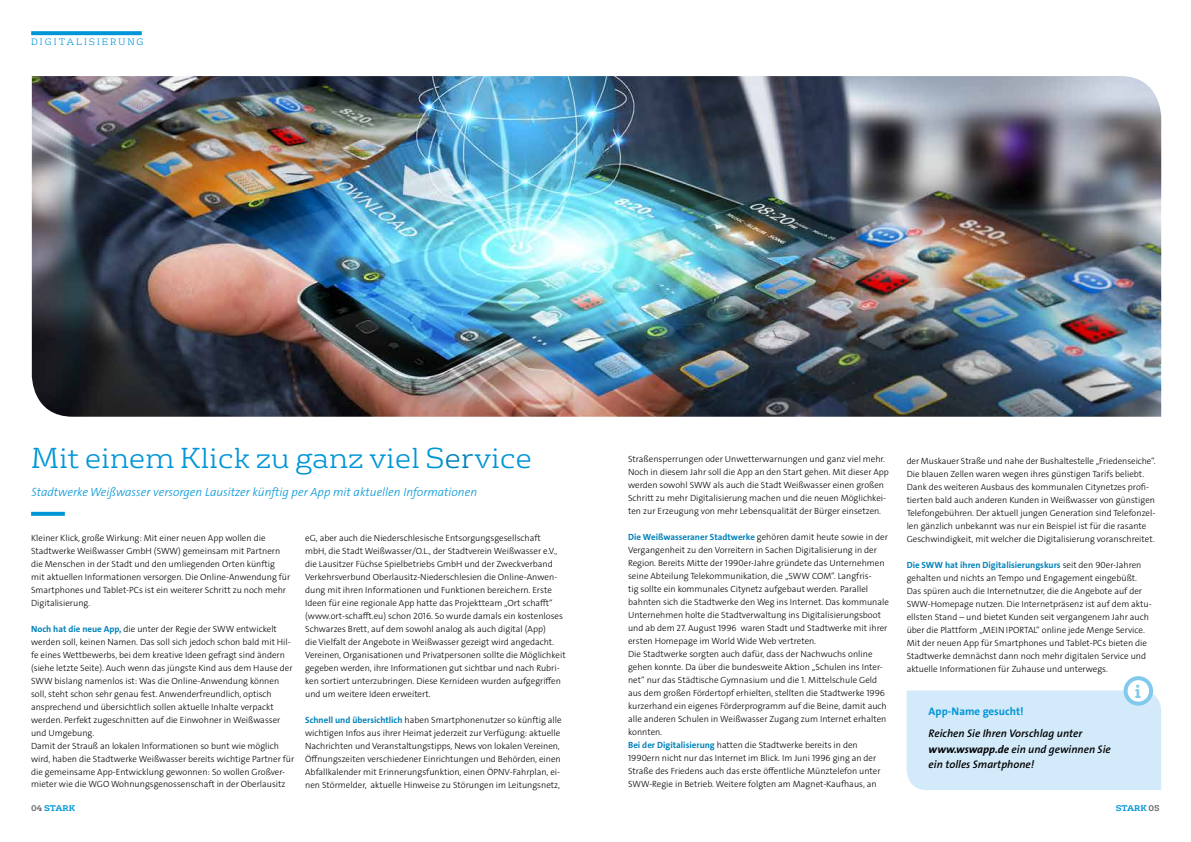
<style>
.page{position:relative;width:1191px;height:842px;background:#fff}
.page>*{position:absolute;margin:0;border:0;box-sizing:border-box;transform-origin:0 0}
.t1{font:300 28px "FS Rufus";letter-spacing:.01em;color:#0095d7}
.t2{font:700 18.1px "FS Rufus";color:#82c9ee}
.t3{font:12px "The Sans Veolia W3 Lig It";color:#0095d7}
.t4{font:11px/15.8px "The Sans Veolia W6 Se Bld It";color:#000}
.t5{font:11px "The Sans Veolia W7 Bld";color:#0095d7}
.t6{font:9px/13px "The Sans Veolia W3 Lig";color:#000}
.t7{font:9px "The Sans Veolia W7 Bld";color:#0082b9}
.t8{font:300 9px "FS Rufus";letter-spacing:.22em;color:#0095d7}
.t9{font:700 8px "FS Rufus";color:#0095d7}
.s1{color:#0082b9}
.s2{font-family:"The Sans Veolia W7 Bld";color:#0082b9}
.s3{color:#706f6f}
.s4{font-family:"The Sans Veolia W3 Lig";color:#000}
.s5{font-family:"The Sans Veolia W7 Bld It"}
</style>
<div class="page">
<svg style="left:31px;top:31px;width:111px;height:4px"></svg>
<img style="left:32px;top:76px;width:1129px;height:341px">
<svg style="left:31px;top:512px;width:34px;height:4px"></svg>
<div style="left:906px;top:690px;width:255px;height:100px;background:#d3eafa"></div>
<svg style="left:1125px;top:678px;width:26px;height:26px"></svg>
<div style="left:1123px;top:676px;width:30px;height:30px;border:4px solid #82c9ee;border-radius:50%"></div>
<p class="t8" style="left:31px;top:35px;width:114px">DIGITALISIERUNG</p>
<h1 class="t1" style="left:31px;top:436px;width:502px">Mit einem Klick zu ganz viel S<span class="s1">er</span>vice</h1>
<h3 class="t3" style="left:31px;top:484px;width:447px">Stadtwerke Weißwasser versorgen Lausitzer künftig per App mit aktuellen Informationen</h3>
<p class="t6" style="left:31px;top:531px;width:261px">Kleiner Klick, große Wirkung: Mit einer neuen App wollen die Stadtwerke Weißwasser GmbH (SWW) gemeinsam mit Partnern die Menschen in der Stadt und den umliegenden Orten künftig mit aktuellen Informationen versorgen. Die Online-Anwendung für Smartphones und Tablet-PCs ist ein weiterer Schritt zu noch mehr Digitalisierung.</p>
<p class="t6" style="left:31px;top:622px;width:265px"><span class="s2">Noch hat die neue App,</span> die unter der Regie der SWW entwickelt werden soll, keinen Namen. Das soll sich jedoch schon bald mit Hil&shy;fe eines Wettbewerbs, bei dem kreative Ideen gefragt sind ändern (siehe letzte Seite). Auch wenn das jüngste Kind aus dem Hause der SWW bislang namenlos ist: Was die Online-Anwendung können soll, steht schon sehr genau fest. Anwenderfreundlich, optisch ansprechend und übersichtlich sollen aktuelle Inhalte verpackt werden. Perfekt zugeschnitten auf die Einwohner in Weißwasser und Umgebung.<br>Damit der Strauß an lokalen Informationen so bunt wie möglich wird, haben die Stadtwerke Weißwasser bereits wichtige Partner für die gemeinsame App-Entwicklung gewonnen: So wollen Großver&shy;mieter wie die WGO Wohnungsgenossenschaft in der Oberlausitz</p>
<p class="t6" style="left:305px;top:531px;width:262px">eG, aber auch die Niederschlesische Entsorgungsgesellschaft<br>mbH, die Stadt Weißwasser/O.L., der Stadtverein Weißwasser e.V., die Lausitzer Füchse Spielbetriebs GmbH und der Zweckverband Verkehrsverbund Oberlausitz-Niederschlesien die Online-Anwen&shy;dung mit ihren Informationen und Funktionen bereichern. Erste Ideen für eine regionale App hatte das Projektteam „Ort schafft“ (www.ort-schafft.eu) schon 2016. So wurde damals ein kostenloses Schwarzes Brett, auf dem sowohl analog als auch digital (App)<br>die Vielfalt der Angebote in Weißwasser gezeigt wird angedacht.<br>Vereinen, Organisationen und Privatpersonen sollte die Möglichkeit gegeben werden, ihre Informationen gut sichtbar und nach Rubri&shy;ken sortiert unterzubringen. Diese Kernideen wurden aufgegriffen und um weitere Ideen erweitert.</p>
<p class="t6" style="left:305px;top:713px;width:258px"><span class="s2">Schnell und übersichtlich</span> haben Smartphonenutzer so künftig alle wichtigen Infos aus ihrer Heimat jederzeit zur Verfügung: aktuelle Nachrichten und Veranstaltungstipps, News von lokalen Vereinen, Öffnungszeiten verschiedener Einrichtungen und Behörden, einen Abfallkalender mit Erinnerungsfunktion, einen ÖPNV-Fahrplan, ei&shy;nen Störmelder, aktuelle Hinweise zu Störungen im Leitungsnetz,</p>
<p class="t9" style="left:31px;top:801px;width:45px"><span class="s3">04</span> STARK</p>
<p class="t6" style="left:628px;top:453px;width:262px">Straßensperrungen oder Unwetterwarnungen und ganz viel mehr.<br>Noch in diesem Jahr soll die App an den Start gehen. Mit dieser App werden sowohl SWW als auch die Stadt Weißwasser einen großen Schritt zu mehr Digitalisierung machen und die neuen Möglichkei&shy;ten zur Erzeugung von mehr Lebensqualität der Bürger einsetzen.</p>
<p class="t7" style="left:628px;top:531px;width:261px">Die Weißwasseraner Stadtwerke <span class="s4">gehören damit heute sowie in der</span></p>
<p class="t6" style="left:628px;top:544px;width:262px">Vergangenheit zu den Vorreitern in Sachen Digitalisierung in der Region. Bereits Mitte der 1990er-Jahre gründete das Unternehmen seine Abteilung Telekommunikation, die „SWW COM“. Langfris-<br>tig sollte ein kommunales Citynetz aufgebaut werden. Parallel bahnten sich die Stadtwerke den Weg ins Internet. Das kommunale Unternehmen holte die Stadtverwaltung ins Digitalisierungsboot und ab dem 27. August 1996 waren Stadt und Stadtwerke mit ihrer ersten Homepage im World Wide Web vertreten.<br>Die Stadtwerke sorgten auch dafür, dass der Nachwuchs online gehen konnte. Da über die bundesweite Aktion „Schulen ins Inter&shy;net“ nur das Städtische Gymnasium und die 1. Mittelschule Geld aus dem großen Fördertopf erhielten, stellten die Stadtwerke 1996 kurzerhand ein eigenes Förderprogramm auf die Beine, damit auch alle anderen Schulen in Weißwasser Zugang zum Internet erhalten konnten.<br><span class="s2">Bei der Digitalisierung</span> hatten die Stadtwerke bereits in den 1990ern nicht nur das Internet im Blick. Im Juni 1996 ging an der Straße des Friedens auch das erste öffentliche Münztelefon unter SWW-Regie in Betrieb. Weitere folgten am Magnet-Kaufhaus, an</p>
<p class="t6" style="left:906px;top:454px;width:250px">der Muskauer Straße und nahe der Bushaltestelle „Friedenseiche“.<br>Die blauen Zellen waren wegen ihres günstigen Tarifs beliebt.<br>Dank des weiteren Ausbaus des kommunalen Citynetzes profi&shy;tierten bald auch anderen Kunden in Weißwasser von günstigen Telefongebühren. Der aktuell jungen Generation sind Telefonzel&shy;len gänzlich unbekannt was nur ein Beispiel ist für die rasante Geschwindigkeit, mit welcher die Digitalisierung voranschreitet.</p>
<p class="t7" style="left:906px;top:559px;width:236px">Die SWW hat ihren Digitalisierungskurs <span class="s4">seit den 90er-Jahren</span></p>
<p class="t6" style="left:906px;top:571px;width:246px">gehalten und nichts an Tempo und Engagement eingebüßt.<br>Das spüren auch die Internetnutzer, die die Angebote auf der SWW-Homepage nutzen. Die Internetpräsenz ist auf dem aktu&shy;ellsten Stand – und bietet Kunden seit vergangenem Jahr auch über die Plattform „MEIN I PORTAL“ online jede Menge Service.<br>Mit der neuen App für Smartphones und Tablet-PCs bieten die Stadtwerke demnächst dann noch mehr digitalen Service und aktuelle Informationen für Zuhause und unterwegs.</p>
<p class="t5" style="left:928px;top:704px;width:97px">App-Name gesucht!</p>
<p class="t4" style="left:928px;top:725px;width:184px">Reichen Sie Ihren Vorschlag unter <span class="s5">www.wswapp.de</span> ein und gewinnen Sie ein tolles Smartphone!</p>
<h2 class="t2" style="left:1135px;top:675px;width:8px">i</h2>
<p class="t9" style="left:1115px;top:801px;width:45px">STARK <span class="s3">05</span></p>
</div>
